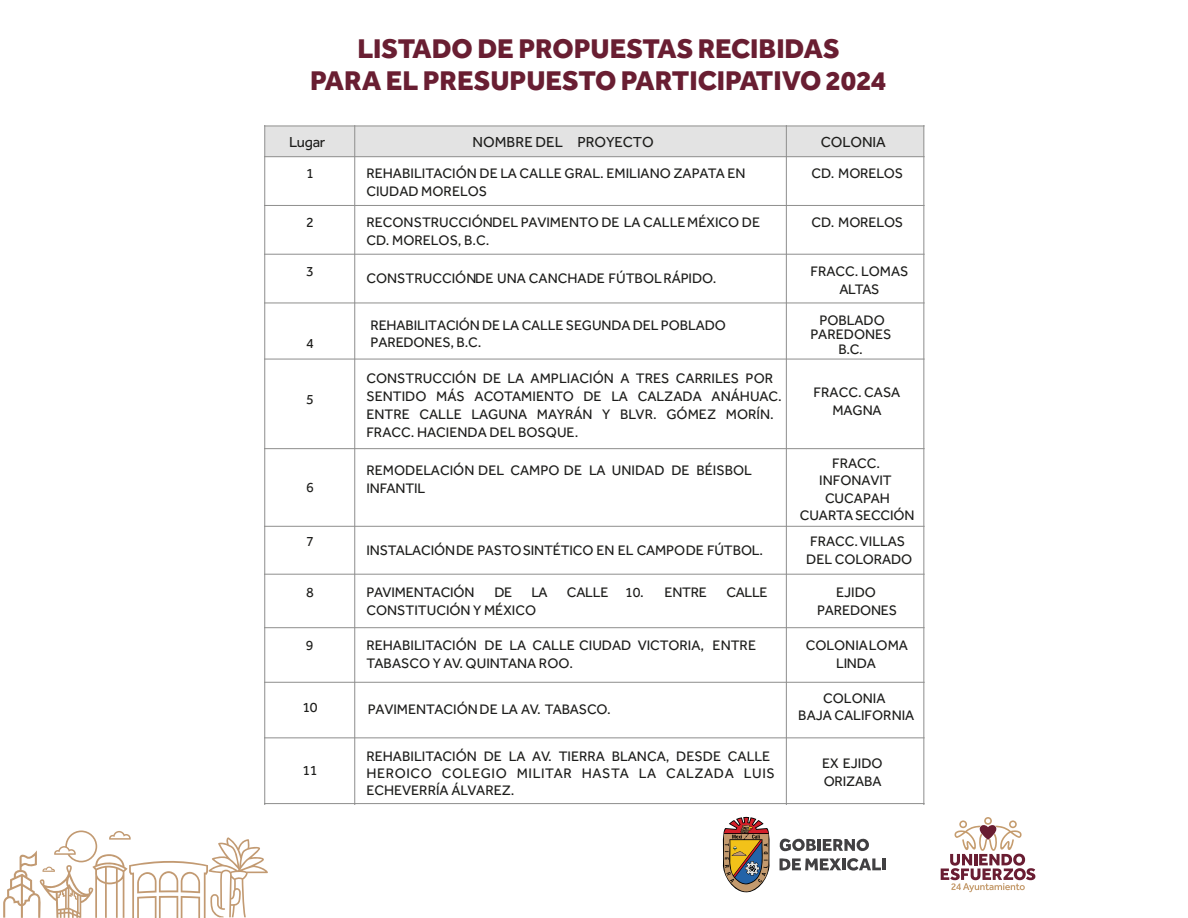
<style>
.page{position:relative;width:1188px;height:918px;background:#fff}
.page>*{position:absolute;margin:0;border:0;box-sizing:border-box;transform-origin:0 0}
.t1{font:800 28.05px/32.2px "Effra";color:#691e32;text-align:center}
.t2{font:15px "Effra";letter-spacing:-.01em;color:#1d1d1b}
.t3{font:14.25px/18px "Effra";color:#1d1d1b}
</style>
<div class="page">
<svg style="left:941px;top:817px;width:94px;height:75px"></svg>
<svg style="left:722px;top:817px;width:163px;height:76px"></svg>
<svg style="left:3px;top:831px;width:265px;height:87px"></svg>
<div style="left:265px;top:126px;width:90px;height:31px;background:#e3e3e3"></div>
<div style="left:355px;top:126px;width:431px;height:31px;background:#e3e3e3"></div>
<div style="left:786px;top:126px;width:138px;height:31px;background:#e3e3e3"></div>
<hr style="left:354px;top:125px;width:1px;height:679px;background:#8e8e8d">
<hr style="left:786px;top:125px;width:1px;height:679px;background:#8e8e8d">
<hr style="left:264px;top:156px;width:661px;height:1px;background:#8e8e8d">
<hr style="left:264px;top:205px;width:661px;height:1px;background:#8e8e8d">
<hr style="left:264px;top:254px;width:661px;height:1px;background:#8e8e8d">
<hr style="left:264px;top:303px;width:661px;height:1px;background:#8e8e8d">
<hr style="left:264px;top:359px;width:661px;height:1px;background:#8e8e8d">
<hr style="left:264px;top:448px;width:661px;height:1px;background:#8e8e8d">
<hr style="left:264px;top:526px;width:661px;height:1px;background:#8e8e8d">
<hr style="left:264px;top:574px;width:661px;height:1px;background:#8e8e8d">
<hr style="left:264px;top:627px;width:661px;height:1px;background:#8e8e8d">
<hr style="left:264px;top:682px;width:661px;height:1px;background:#8e8e8d">
<hr style="left:264px;top:737px;width:661px;height:1px;background:#8e8e8d">
<hr style="left:264px;top:803px;width:661px;height:1px;background:#8e8e8d">
<hr style="left:264px;top:125px;width:1px;height:679px;background:#8e8e8d">
<hr style="left:923px;top:125px;width:1px;height:679px;background:#8e8e8d">
<hr style="left:264px;top:126px;width:661px;height:1px;background:#8e8e8d">
<h1 class="t1" style="left:310px;top:32px;width:578px">LISTADO DE PROPUESTAS RECIBIDAS<br>PARA EL PRESUPUESTO PARTICIPATIVO 2024</h1>
<p class="t2" style="left:289px;top:133px;width:38px">Lugar</p>
<p class="t2" style="left:473px;top:133px;width:183px">NOMBRE DEL PROYECTO</p>
<p class="t2" style="left:821px;top:133px;width:66px">COLONIA</p>
<p class="t3" style="left:306px;top:164px;width:9px">1</p>
<p class="t3" style="left:366px;top:164px;width:381px">REHABILITACIÓN DE LA CALLE GRAL. EMILIANO ZAPATA EN<br>CIUDAD MORELOS</p>
<p class="t3" style="left:811px;top:164px;width:93px">CD. MORELOS</p>
<p class="t3" style="left:306px;top:213px;width:9px">2</p>
<p class="t3" style="left:366px;top:213px;width:395px">RECONSTRUCCIÓNDEL PAVIMENTO DE LA CALLEMÉXICO DE<br>CD. MORELOS, B.C.</p>
<p class="t3" style="left:811px;top:213px;width:93px">CD. MORELOS</p>
<p class="t3" style="left:306px;top:262px;width:9px">3</p>
<p class="t3" style="left:366px;top:269px;width:352px">CONSTRUCCIÓNDE UNA CANCHADE FÚTBOLRÁPIDO.</p>
<p class="t3" style="left:811px;top:262px;width:99px;text-align:center">FRACC. LOMAS<br>ALTAS</p>
<p class="t3" style="left:306px;top:334px;width:9px">4</p>
<p class="t3" style="left:306px;top:390px;width:9px">5</p>
<p class="t3" style="left:306px;top:478px;width:9px">6</p>
<p class="t3" style="left:306px;top:533px;width:9px">7</p>
<p class="t3" style="left:370px;top:317px;width:357px;line-height:17.1px">REHABILITACIÓN DE LA CALLE SEGUNDA DEL POBLADO<br>PAREDONES, B.C.</p>
<p class="t3" style="left:811px;top:313px;width:83px;line-height:14.4px;text-align:center">POBLADO<br>PAREDONES<br>B.C.</p>
<p class="t3" style="left:366px;top:369px;width:417px">CONSTRUCCIÓN DE LA AMPLIACIÓN A TRES CARRILES POR SENTIDO MÁS ACOTAMIENTO DE LA CALZADA ANÁHUAC.<br>ENTRE CALLE LAGUNA MAYRÁN Y BLVR. GÓMEZ MORÍN.<br>FRACC. HACIENDA DEL BOSQUE.</p>
<p class="t3" style="left:814px;top:383px;width:88px;text-align:center">FRACC. CASA<br>MAGNA</p>
<p class="t3" style="left:366px;top:461px;width:387px">REMODELACIÓN DEL CAMPO DE LA UNIDAD DE BÉISBOL<br>INFANTIL</p>
<p class="t3" style="left:800px;top:454px;width:116px;line-height:17.2px;text-align:center">FRACC.<br>INFONAVIT<br>CUCAPAH<br>CUARTA SECCIÓN</p>
<p class="t3" style="left:366px;top:541px;width:398px">INSTALACIÓNDE PASTOSINTÉTICO EN EL CAMPODE FÚTBOL.</p>
<p class="t3" style="left:806px;top:533px;width:107px">FRACC.VILLAS<br>DEL COLORADO</p>
<p class="t3" style="left:306px;top:583px;width:9px">8</p>
<p class="t3" style="left:366px;top:583px;width:110px">PAVIMENTACIÓN</p>
<p class="t3" style="left:495px;top:583px;width:19px">DE</p>
<p class="t3" style="left:532px;top:583px;width:18px">LA</p>
<p class="t3" style="left:567px;top:583px;width:79px">CALLE 10.</p>
<p class="t3" style="left:665px;top:583px;width:44px">ENTRE</p>
<p class="t3" style="left:726px;top:583px;width:43px">CALLE</p>
<p class="t3" style="left:366px;top:601px;width:171px">CONSTITUCIÓN Y MÉXICO</p>
<p class="t3" style="left:817px;top:583px;width:81px;text-align:center">EJIDO<br>PAREDONES</p>
<p class="t3" style="left:306px;top:636px;width:9px">9</p>
<p class="t3" style="left:366px;top:636px;width:391px">REHABILITACIÓN DE LA CALLE CIUDAD VICTORIA, ENTRE<br>TABASCO Y AV. QUINTANA ROO.</p>
<p class="t3" style="left:806px;top:636px;width:104px;text-align:center">COLONIALOMA<br>LINDA</p>
<p class="t3" style="left:303px;top:698px;width:17px">10</p>
<p class="t3" style="left:368px;top:700px;width:245px">PAVIMENTACIÓNDE LA AV. TABASCO.</p>
<p class="t3" style="left:798px;top:689px;width:118px;line-height:17px;text-align:center">COLONIA<br>BAJA CALIFORNIA</p>
<p class="t3" style="left:303px;top:761px;width:17px">11</p>
<p class="t3" style="left:366px;top:747px;width:410px;line-height:17.2px">REHABILITACIÓN DE LA AV. TIERRA BLANCA, DESDE CALLE<br>HEROICO COLEGIO MILITAR HASTA LA CALZADA LUIS<br>ECHEVERRÍA ÁLVAREZ.</p>
<p class="t3" style="left:822px;top:754px;width:62px">EX EJIDO<br>ORIZABA</p>
</div>
